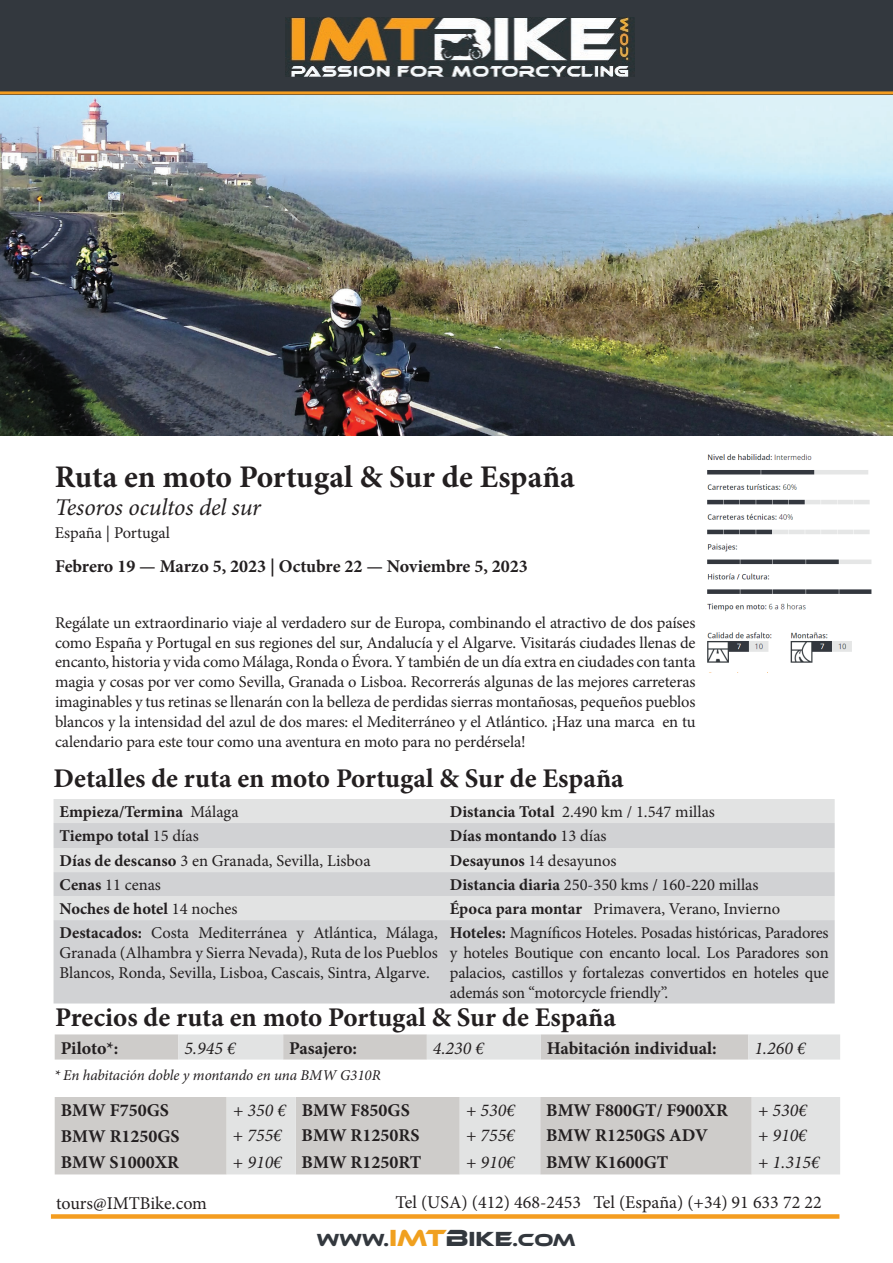
<style>
.page{position:relative;width:893px;height:1263px;background:#fff}
.page>*{position:absolute;margin:0;border:0;box-sizing:border-box;transform-origin:0 0}
.t1{font:700 31.5px "Minion Pro";color:#231f20}
.t2{font:700 27px "Minion Pro";color:#231f20}
.t3{font:italic 24px "Minion Pro";letter-spacing:-.01em;color:#231f20}
.t4{font:700 18px "Minion Pro";color:#231f20}
.t5{font:18px "Minion Pro";color:#231f20}
.t6{font:italic 18px "Minion Pro";color:#231f20}
.t7{font:18px "Ethnocentric Rg";color:#33383e}
.t8{font:16.5px/19.8px "Minion Pro";letter-spacing:-.005em;color:#231f20;text-align:justify}
.t9{font:700 16.5px "Minion Pro";color:#231f20}
.t10{font:italic 15px "Minion Pro";letter-spacing:-.005em;color:#231f20}
.s1{font-weight:400}
.s2{font-weight:700}
.s3{font-weight:400;font-style:italic}
.s4{font-size:24px;color:#f0a01f}
.s5{font-size:24px}
.s6{font-size:21px}
</style>
<div class="page">
<div style="left:54px;top:799px;width:781px;height:73px;background:#e2e3e3"></div>
<div style="left:54px;top:823px;width:781px;height:25px;background:#d1d2d4"></div>
<svg style="left:54px;top:872px;width:781px;height:131px;background:#d4d5d6"></svg>
<div style="left:0;top:0;width:893px;height:94px;background:#33383e"></div>
<hr style="left:0;top:91px;width:893px;height:3px;background:#f49d20">
<div style="left:51px;top:1214px;width:788px;height:5px;background:#f49d20"></div>
<svg style="left:55px;top:1034px;width:785px;height:25px;background:#d6d5d4"></svg>
<img style="left:286px;top:18px;width:348px;height:58px">
<div style="left:55px;top:1097px;width:172px;height:77px;background:#ceccca"></div>
<svg style="left:227px;top:1097px;width:613px;height:77px;background:#d5d4d3"></svg>
<img style="left:0;top:96px;width:893px;height:339px">
<img style="left:707px;top:454px;width:165px;height:209px">
<h1 class="t1" style="left:55px;top:454px;width:522px">Ruta en moto Portugal &amp; Sur de España</h1>
<h3 class="t3" style="left:55px;top:491px;width:208px">Tesoros ocultos del sur</h3>
<p class="t8" style="left:55px;top:523px;width:117px">España | Portugal</p>
<p class="t4" style="left:55px;top:553px;width:474px">Febrero 19 — Marzo 5, 2023 | Octubre 22 — Noviembre 5, 2023</p>
<p class="t8" style="left:55px;top:613px;width:642px">Regálate un extraordinario viaje al verdadero sur de Europa, combinando el atractivo de dos países como España y Portugal en sus regiones del sur, Andalucía y el Algarve. Visitarás ciudades llenas de encanto, historia y vida como Málaga, Ronda o Évora. Y también de un día extra en ciudades con tanta magia y cosas por ver como Sevilla, Granada o Lisboa. Recorrerás algunas de las mejores carreteras imaginables y tus retinas se llenarán con la belleza de perdidas sierras montañosas, pequeños pueblos blancos y la intensidad del azul de dos mares: el Mediterráneo y el Atlántico. ¡Haz una marca en tu calendario para este tour como una aventura en moto para no perdérsela!</p>
<h2 class="t2" style="left:54px;top:759px;width:572px">Detalles de ruta en moto Portugal &amp; Sur de España</h2>
<p class="t9" style="left:60px;top:800px;width:181px">Empieza/Termina <span class="s1">Málaga</span></p>
<p class="t8" style="left:450px;top:802px;width:267px"><span class="s2">Distancia Total</span> 2.490 km / 1.547 millas</p>
<p class="t9" style="left:60px;top:824px;width:141px">Tiempo total <span class="s1">15 días</span></p>
<p class="t9" style="left:450px;top:824px;width:158px">Días montando <span class="s1">13 días</span></p>
<p class="t8" style="left:60px;top:851px;width:313px"><span class="s2">Días de descanso</span> 3 en Granada, Sevilla, Lisboa</p>
<p class="t8" style="left:450px;top:851px;width:168px"><span class="s2">Desayunos</span> 14 desayunos</p>
<p class="t8" style="left:60px;top:875px;width:103px"><span class="s2">Cenas</span> 11 cenas</p>
<p class="t8" style="left:450px;top:875px;width:310px"><span class="s2">Distancia diaria</span> 250-350 kms / 160-220 millas</p>
<p class="t9" style="left:60px;top:897px;width:180px">Noches de hotel <span class="s1">14 noches</span></p>
<p class="t8" style="left:450px;top:899px;width:332px"><span class="s2">Época para montar</span> Primavera, Verano, Invierno</p>
<p class="t8" style="left:60px;top:923px;width:380px"><span class="s2">Destacados:</span> Costa Mediterránea y Atlántica, Málaga, Granada (Alhambra y Sierra Nevada), Ruta de los Pueblos Blancos, Ronda, Sevilla, Lisboa, Cascais, Sintra, Algarve.</p>
<p class="t8" style="left:450px;top:923px;width:380px"><span class="s2">Hoteles:</span> Magníficos Hoteles. Posadas históricas, Paradores y hoteles Boutique con encanto local. Los Paradores son palacios, castillos y fortalezas convertidos en hoteles que además son “motorcycle friendly”.</p>
<h2 class="t2" style="left:55px;top:999px;width:563px">Precios de ruta en moto Portugal &amp; Sur de España</h2>
<p class="t4" style="left:61px;top:1035px;width:59px">Piloto*:</p>
<p class="t6" style="left:184px;top:1035px;width:53px">5.945 €</p>
<p class="t4" style="left:289px;top:1035px;width:69px">Pasajero:</p>
<p class="t6" style="left:433px;top:1035px;width:53px">4.230 €</p>
<p class="t4" style="left:547px;top:1035px;width:172px">Habitación individual:</p>
<p class="t6" style="left:754px;top:1035px;width:53px">1.260 €</p>
<p class="t10" style="left:54px;top:1065px;width:328px">* En habitación doble y montando en una BMW G310R</p>
<p class="t4" style="left:61px;top:1098px;width:110px">BMW F750GS</p>
<p class="t4" style="left:233px;top:1098px;width:179px"><span class="s3">+ 350 €</span> BMW F850GS</p>
<p class="t6" style="left:466px;top:1098px;width:51px">+ 530€</p>
<p class="t4" style="left:546px;top:1098px;width:183px">BMW F800GT/ F900XR</p>
<p class="t6" style="left:758px;top:1098px;width:51px">+ 530€</p>
<p class="t4" style="left:61px;top:1124px;width:121px">BMW R1250GS</p>
<p class="t4" style="left:233px;top:1123px;width:188px"><span class="s3">+ 755€</span> BMW R1250RS</p>
<p class="t6" style="left:466px;top:1123px;width:51px">+ 755€</p>
<p class="t4" style="left:546px;top:1123px;width:163px">BMW R1250GS ADV</p>
<p class="t6" style="left:758px;top:1123px;width:51px">+ 910€</p>
<p class="t4" style="left:61px;top:1150px;width:120px">BMW S1000XR</p>
<p class="t4" style="left:233px;top:1150px;width:190px"><span class="s3">+ 910€</span> BMW R1250RT</p>
<p class="t6" style="left:466px;top:1150px;width:51px">+ 910€</p>
<p class="t4" style="left:546px;top:1150px;width:124px">BMW K1600GT</p>
<p class="t6" style="left:758px;top:1150px;width:64px">+ 1.315€</p>
<p class="t5" style="left:56px;top:1191px;width:153px">tours@IMTBike.com</p>
<p class="t5" style="left:395px;top:1190px;width:428px">Tel (USA) (412) 468-2453 Tel (España) (+34) 91 633 72 22</p>
<p class="t7" style="left:317px;top:1229px;width:260px">WWW.<span class="s4">IMT</span><span class="s5">B</span><span class="s6">IKE</span>.COM</p>
</div>
